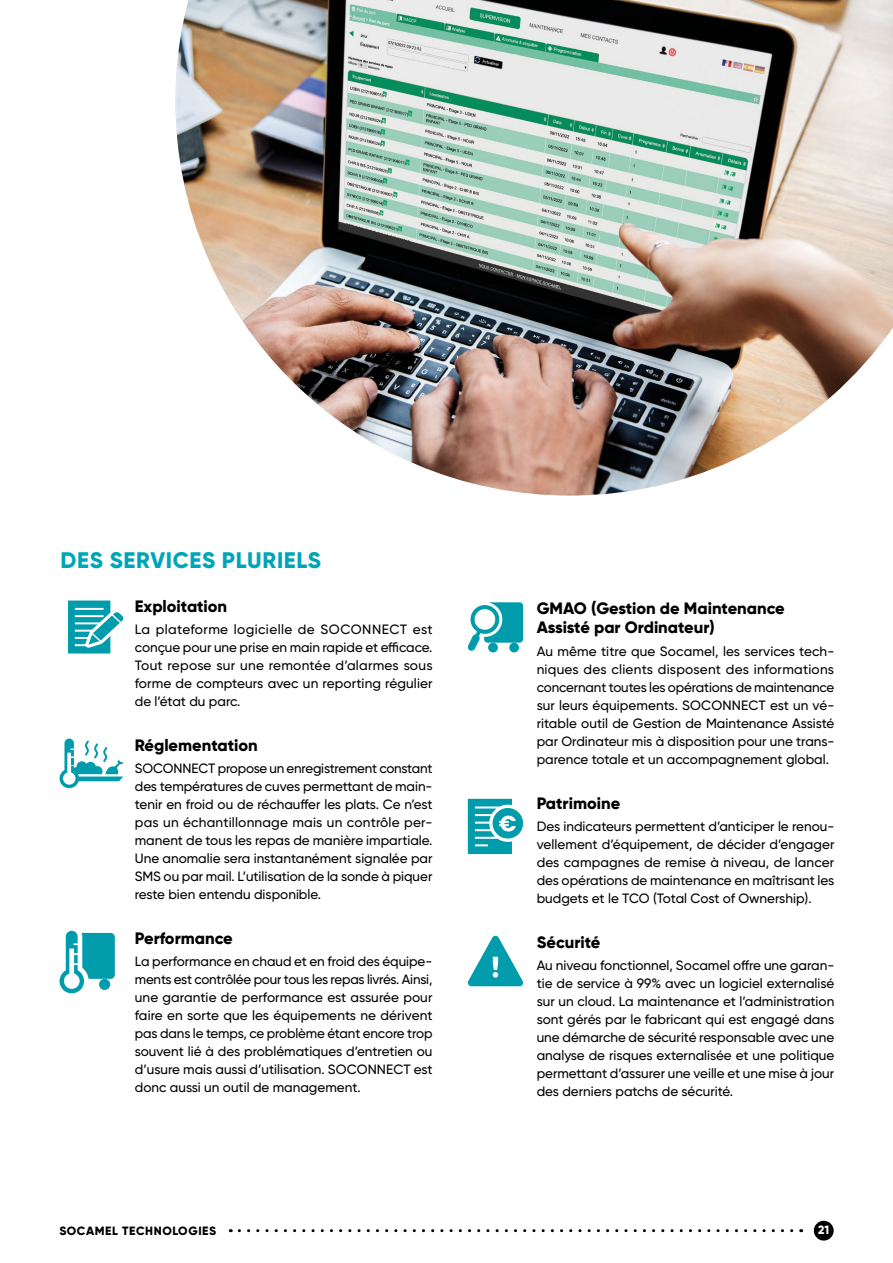
<style>
.page{position:relative;width:893px;height:1263px;background:#fff}
.page>*{position:absolute;margin:0;border:0;box-sizing:border-box;transform-origin:0 0}
.t1{font:800 22.5px "Gilroy";letter-spacing:.03em;color:#00a5b7}
.t2{font:800 16.5px/19.5px "Gilroy";color:#000}
.t3{font:500 13.5px/18px "Gilroy";color:#000;text-align:justify}
.t4{font:800 12px "Gilroy";letter-spacing:.05em;color:#000}
.t5{font:800 12px "Gilroy";color:#fff}
</style>
<div class="page">
<img style="left:175px;top:0;width:718px;height:495px">
<svg style="left:68px;top:600px;width:56px;height:53px"></svg>
<svg style="left:60px;top:738px;width:63px;height:50px"></svg>
<svg style="left:60px;top:931px;width:55px;height:62px"></svg>
<div style="left:488px;top:643px;width:10px;height:9px;background:#009cab;border-radius:50%"></div>
<div style="left:509px;top:643px;width:10px;height:9px;background:#009cab;border-radius:50%"></div>
<svg style="left:467px;top:602px;width:56px;height:49px"></svg>
<svg style="left:468px;top:799px;width:55px;height:55px"></svg>
<svg style="left:467px;top:935px;width:56px;height:51px"></svg>
<svg style="left:239px;top:1229px;width:563px;height:3px"></svg>
<div style="left:814px;top:1221px;width:20px;height:19px;background:#000;border-radius:50%"></div>
<h1 class="t1" style="left:61px;top:546px;width:262px">DES SERVICES PLURIELS</h1>
<p class="t2" style="left:135px;top:596px;width:94px">Exploitation</p>
<p class="t3" style="left:135px;top:620px;width:299px">La plateforme logicielle de SOCONNECT est conçue pour une prise en main rapide et efficace.<br>Tout repose sur une remontée d’alarmes sous forme de compteurs avec un reporting régulier de l’état du parc.</p>
<p class="t2" style="left:135px;top:735px;width:124px">Réglementation</p>
<p class="t3" style="left:135px;top:759px;width:299px">SOCONNECT propose un enregistrement constant des températures de cuves permettant de main&shy;tenir en froid ou de réchauffer les plats. Ce n’est pas un échantillonnage mais un contrôle per&shy;manent de tous les repas de manière impartiale.<br>Une anomalie sera instantanément signalée par SMS ou par mail. L’utilisation de la sonde à piquer reste bien entendu disponible.</p>
<p class="t2" style="left:135px;top:928px;width:100px">Performance</p>
<p class="t3" style="left:135px;top:952px;width:299px">La performance en chaud et en froid des équipe&shy;ments est contrôlée pour tous les repas livrés. Ainsi, une garantie de performance est assurée pour faire en sorte que les équipements ne dérivent pas dans le temps, ce problème étant encore trop souvent lié à des problématiques d’entretien ou d’usure mais aussi d’utilisation. SOCONNECT est donc aussi un outil de management.</p>
<p class="t2" style="left:537px;top:598px;width:250px">GMAO (Gestion de Maintenance<br>Assisté par Ordinateur)</p>
<p class="t3" style="left:537px;top:642px;width:299px">Au même titre que Socamel, les services tech&shy;niques des clients disposent des informations concernant toutes les opérations de maintenance sur leurs équipements. SOCONNECT est un vé&shy;ritable outil de Gestion de Maintenance Assisté par Ordinateur mis à disposition pour une trans&shy;parence totale et un accompagnement global.</p>
<p class="t2" style="left:537px;top:793px;width:85px">Patrimoine</p>
<p class="t3" style="left:537px;top:817px;width:299px">Des indicateurs permettent d’anticiper le renou&shy;vellement d’équipement, de décider d’engager des campagnes de remise à niveau, de lancer des opérations de maintenance en maîtrisant les budgets et le TCO (Total Cost of Ownership).</p>
<p class="t2" style="left:537px;top:932px;width:65px">Sécurité</p>
<p class="t3" style="left:537px;top:956px;width:299px">Au niveau fonctionnel, Socamel offre une garan&shy;tie de service à 99% avec un logiciel externalisé sur un cloud. La maintenance et l’administration sont gérés par le fabricant qui est engagé dans une démarche de sécurité responsable avec une analyse de risques externalisée et une politique permettant d’assurer une veille et une mise à jour des derniers patchs de sécurité.</p>
<p class="t4" style="left:59px;top:1223px;width:158px">SOCAMEL TECHNOLOGIES</p>
<p class="t5" style="left:818px;top:1222px;width:13px">21</p>
</div>
